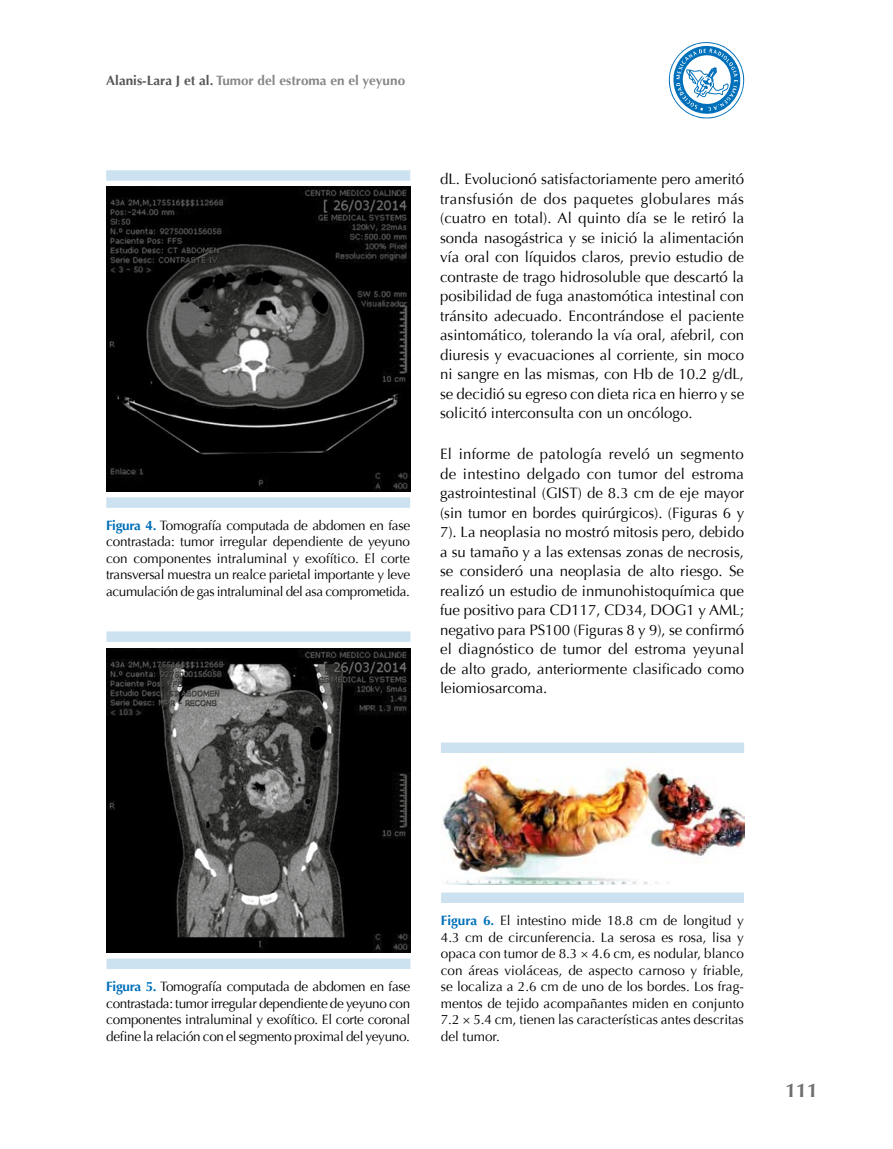
<style>
.page{position:relative;width:893px;height:1149px;background:#fff}
.page>*{position:absolute;margin:0;border:0;box-sizing:border-box;transform-origin:0 0}
.t1{font:700 19.5px "Optima";color:#706f6f}
.t2{font:15px/19.5px "Optima";color:#000;text-align:justify}
.t3{font:13.5px/16.5px "Optima";letter-spacing:-.025em;color:#000;text-align:justify}
.t4{font:700 13.5px "Optima";color:#878787}
.s1{color:#575756}
.s2{font-weight:700;color:#0070ba}
</style>
<div class="page">
<svg style="left:669px;top:42px;width:75px;height:76px"></svg>
<div style="left:106px;top:497px;width:304px;height:10px;background:#cde2f1"></div>
<div style="left:106px;top:958px;width:304px;height:10px;background:#cde2f1"></div>
<div style="left:441px;top:892px;width:303px;height:10px;background:#cde2f1"></div>
<div style="left:106px;top:170px;width:304px;height:11px;background:#cde2f1"></div>
<div style="left:106px;top:631px;width:305px;height:10px;background:#cde2f1"></div>
<div style="left:441px;top:742px;width:303px;height:10px;background:#cde2f1"></div>
<img style="left:106px;top:187px;width:304px;height:304px">
<img style="left:107px;top:648px;width:304px;height:303px">
<img style="left:441px;top:759px;width:304px;height:125px">
<p class="t4" style="left:106px;top:73px;width:300px"><span class="s1">Alanis-Lara J et al.</span> Tumor del estroma en el yeyuno</p>
<p class="t3" style="left:106px;top:517px;width:306px"><span class="s2">Figura 4.</span> Tomografía computada de abdomen en fase contrastada: tumor irregular dependiente de yeyuno con componentes intraluminal y exofítico. El corte transversal muestra un realce parietal importante y leve acumulación de gas intraluminal del asa comprometida.</p>
<p class="t2" style="left:440px;top:169px;width:306px">dL. Evolucionó satisfactoriamente pero ameritó transfusión de dos paquetes globulares más (cuatro en total). Al quinto día se le retiró la sonda nasogástrica y se inició la alimentación vía oral con líquidos claros, previo estudio de contraste de trago hidrosoluble que descartó la posibilidad de fuga anastomótica intestinal con tránsito adecuado. Encontrándose el paciente asintomático, tolerando la vía oral, afebril, con diuresis y evacuaciones al corriente, sin moco ni sangre en las mismas, con Hb de 10.2 g/dL, se decidió su egreso con dieta rica en hierro y se solicitó interconsulta con un oncólogo.</p>
<p class="t2" style="left:440px;top:444px;width:306px">El informe de patología reveló un segmento de intestino delgado con tumor del estroma gastrointestinal (GIST) de 8.3 cm de eje mayor (sin tumor en bordes quirúrgicos). (Figuras 6 y 7). La neoplasia no mostró mitosis pero, debido a su tamaño y a las extensas zonas de necrosis, se consideró una neoplasia de alto riesgo. Se realizó un estudio de inmunohistoquímica que fue positivo para CD117, CD34, DOG1 y AML; negativo para PS100 (Figuras 8 y 9), se confirmó el diagnóstico de tumor del estroma yeyunal de alto grado, anteriormente clasificado como leiomiosarcoma.</p>
<p class="t3" style="left:106px;top:978px;width:305px"><span class="s2">Figura 5.</span> Tomografía computada de abdomen en fase contrastada: tumor irregular dependiente de yeyuno con componentes intraluminal y exofítico. El corte coronal define la relación con el segmento proximal del yeyuno.</p>
<p class="t3" style="left:441px;top:912px;width:305px"><span class="s2">Figura 6.</span> El intestino mide 18.8 cm de longitud y 4.3 cm de circunferencia. La serosa es rosa, lisa y opaca con tumor de 8.3 × 4.6 cm, es nodular, blanco con áreas violáceas, de aspecto carnoso y friable, se localiza a 2.6 cm de uno de los bordes. Los frag&shy;mentos de tejido acompañantes miden en conjunto 7.2 × 5.4 cm, tienen las características antes descritas del tumor.</p>
<h1 class="t1" style="left:785px;top:1079px;width:34px">111</h1>
</div>
